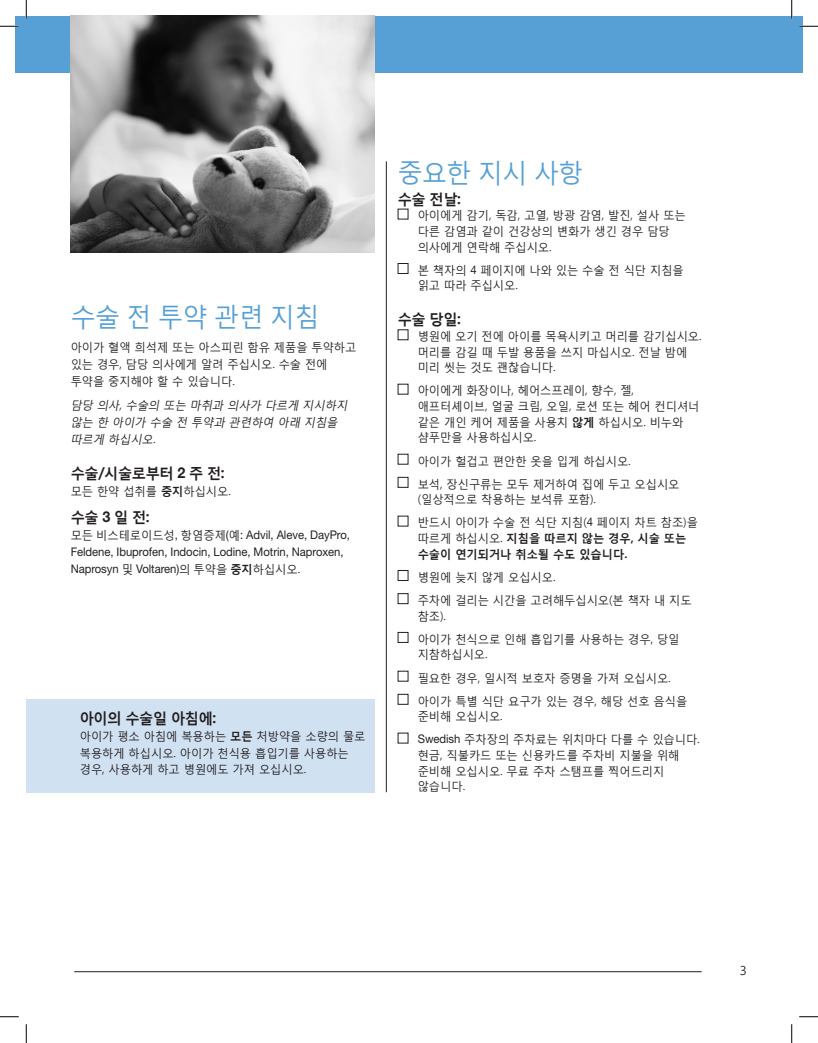
<style>
.page{position:relative;width:818px;height:1043px;background:#fff}
.page>*{position:absolute;margin:0;border:0;box-sizing:border-box;transform-origin:0 0}
._1Subhead_Large{font:26.25px "Malgun Gothic";letter-spacing:-.025em;color:#56a0d5;scale:.95 1}
.SUBHEAD_1{font:700 15px "Malgun Gothic";letter-spacing:-.03em;color:#231f20;scale:.95 1}
.t1{font:12.5px "Malgun Gothic";color:#231f20}
._2Body_Medium_Box{font:11.88px/15.6px "Malgun Gothic";letter-spacing:-.005em;color:#231f20;scale:.95 1}
.BODY_TEXT{font:11.88px/16.9px "Malgun Gothic";letter-spacing:-.005em;color:#231f20;scale:.95 1}
.BODY_TEXT-2{font:11.88px/16.9px "Helvetica Neue LT Std";letter-spacing:-.005em;color:#231f20;scale:.95 1}
._2Body_Medium_Box-2{font:700 11.88px/15.6px "Malgun Gothic";letter-spacing:-.005em;color:#231f20;scale:.95 1}
.BODY_TEXT-3{font:italic 11.88px/16.9px "Malgun Gothic";color:#231f20;scale:.95 1}
.s1{font-family:"Helvetica Neue LT Std"}
.s2{font-weight:700}
.s3{font-family:"Malgun Gothic"}
.s4{font-family:"Malgun Gothic";font-weight:700}
.s5{font-weight:400}
.s6{font-family:"Helvetica Neue LT Std";font-weight:400}
</style>
<div class="page">
<div style="left:15px;top:16px;width:787px;height:56px;background:#56a0d5"></div>
<hr style="left:74px;top:971px;width:627px;height:1px;background:#231f20">
<hr style="left:386px;top:161px;width:1px;height:631px;background:#231f20">
<div style="left:398px;top:263px;width:10px;height:11px;border:1px solid #231f20"></div>
<div style="left:398px;top:477px;width:10px;height:10px;border:1px solid #231f20"></div>
<div style="left:398px;top:570px;width:10px;height:11px;border:1px solid #231f20"></div>
<div style="left:398px;top:593px;width:10px;height:11px;border:1px solid #231f20"></div>
<div style="left:398px;top:632px;width:10px;height:10px;border:1px solid #231f20"></div>
<div style="left:398px;top:694px;width:10px;height:10px;border:1px solid #231f20"></div>
<div style="left:26px;top:698px;width:349px;height:94px;background:#d0e1f2"></div>
<img style="left:71px;top:15px;width:304px;height:237px">
<svg style="left:0;top:25px;width:19px;height:2px"></svg>
<svg style="left:799px;top:25px;width:19px;height:2px"></svg>
<svg style="left:0;top:1016px;width:19px;height:1px"></svg>
<svg style="left:799px;top:1016px;width:19px;height:1px"></svg>
<svg style="left:25px;top:0;width:2px;height:19px"></svg>
<svg style="left:25px;top:1024px;width:2px;height:18px"></svg>
<svg style="left:791px;top:0;width:1px;height:19px"></svg>
<svg style="left:791px;top:1024px;width:1px;height:18px"></svg>
<p class="_1Subhead_Large" style="left:71px;top:301px;width:263px">수술 전 투약 관련 지침</p>
<p class="BODY_TEXT" style="left:71px;top:338px;width:302px">아이가 혈액 희석제 또는 아스피린 함유 제품을 투약하고 있는 경우, 담당 의사에게 알려 주십시오. 수술 전에 투약을 중지해야 할 수 있습니다.</p>
<p class="BODY_TEXT-3" style="left:71px;top:396px;width:295px">담당 의사, 수술의 또는 마취과 의사가 다르게 지시하지 않는 한 아이가 수술 전 투약과 관련하여 아래 지침을 따르게 하십시오.</p>
<p class="SUBHEAD_1" style="left:71px;top:463px;width:164px">수술/시술로부터 <span class="s1">2</span> 주 전:</p>
<p class="BODY_TEXT" style="left:71px;top:482px;width:170px">모든 한약 섭취를 <span class="s2">중지</span>하십시오.</p>
<p class="SUBHEAD_1" style="left:71px;top:508px;width:85px">수술 <span class="s1">3</span> 일 전:</p>
<p class="BODY_TEXT-2" style="left:71px;top:526px;width:295px"><span class="s3">모든 비스테로이드성</span>, <span class="s3">항염증제</span>(<span class="s3">예</span>: Advil, Aleve, DayPro,<br>Feldene, Ibuprofen, Indocin, Lodine, Motrin, Naproxen,<br>Naprosyn <span class="s3">및</span> Voltaren)<span class="s3">의 투약을</span> <span class="s4">중지</span><span class="s3">하십시오.</span></p>
<p class="SUBHEAD_1" style="left:80px;top:708px;width:145px">아이의 수술일 아침에:</p>
<p class="BODY_TEXT" style="left:80px;top:727px;width:302px">아이가 평소 아침에 복용하는 <span class="s2">모든</span> 처방약을 소량의 물로 복용하게 하십시오. 아이가 천식용 흡입기를 사용하는 경우, 사용하게 하고 병원에도 가져 오십시오.</p>
<p class="_1Subhead_Large" style="left:398px;top:157px;width:197px">중요한 지시 사항</p>
<p class="SUBHEAD_1" style="left:398px;top:189px;width:68px">수술 전날:</p>
<p class="_2Body_Medium_Box" style="left:417px;top:207px;width:284px">아이에게 감기, 독감, 고열, 방광 감염, 발진, 설사 또는 다른 감염과 같이 건강상의 변화가 생긴 경우 담당 의사에게 연락해 주십시오.</p>
<p class="_2Body_Medium_Box" style="left:417px;top:262px;width:281px">본 책자의 <span class="s1">4</span> 페이지에 나와 있는 수술 전 식단 지침을 읽고 따라 주십시오.</p>
<p class="SUBHEAD_1" style="left:398px;top:310px;width:68px">수술 당일:</p>
<p class="_2Body_Medium_Box" style="left:417px;top:328px;width:300px">병원에 오기 전에 아이를 목욕시키고 머리를 감기십시오. 머리를 감길 때 두발 용품을 쓰지 마십시오. 전날 밤에 미리 씻는 것도 괜찮습니다.</p>
<p class="_2Body_Medium_Box" style="left:417px;top:382px;width:298px">아이에게 화장이나, 헤어스프레이, 향수, 젤, 애프터셰이브, 얼굴 크림, 오일, 로션 또는 헤어 컨디셔너 같은 개인 케어 제품을 사용치 <span class="s2">않게</span> 하십시오. 비누와 샴푸만을 사용하십시오.</p>
<p class="_2Body_Medium_Box" style="left:417px;top:452px;width:226px">아이가 헐겁고 편안한 옷을 입게 하십시오.</p>
<p class="_2Body_Medium_Box" style="left:417px;top:476px;width:277px">보석, 장신구류는 모두 제거하여 집에 두고 오십시오 (일상적으로 착용하는 보석류 포함).</p>
<p class="_2Body_Medium_Box-2" style="left:417px;top:514px;width:296px"><span class="s5">반드시 아이가 수술 전 식단 지침(</span><span class="s6">4</span> <span class="s5">페이지 차트 참조)을 따르게 하십시오.</span> 지침을 따르지 않는 경우, 시술 또는 수술이 연기되거나 취소될 수도 있습니다.</p>
<p class="_2Body_Medium_Box" style="left:417px;top:569px;width:146px">병원에 늦지 않게 오십시오.</p>
<p class="_2Body_Medium_Box" style="left:417px;top:592px;width:290px">주차에 걸리는 시간을 고려해두십시오(본 책자 내 지도 참조).</p>
<p class="_2Body_Medium_Box" style="left:417px;top:631px;width:277px">아이가 천식으로 인해 흡입기를 사용하는 경우, 당일 지참하십시오.</p>
<p class="_2Body_Medium_Box" style="left:417px;top:669px;width:268px">필요한 경우, 일시적 보호자 증명을 가져 오십시오.</p>
<p class="_2Body_Medium_Box" style="left:417px;top:692px;width:285px">아이가 특별 식단 요구가 있는 경우, 해당 선호 음식을 준비해 오십시오.</p>
<p class="_2Body_Medium_Box" style="left:418px;top:731px;width:298px"><span class="s1">Swedish</span> 주차장의 주차료는 위치마다 다를 수 있습니다. 현금, 직불카드 또는 신용카드를 주차비 지불을 위해 준비해 오십시오. 무료 주차 스탬프를 찍어드리지 않습니다.</p>
<p class="t1" style="left:739px;top:963px;width:8px">3</p>
</div>
